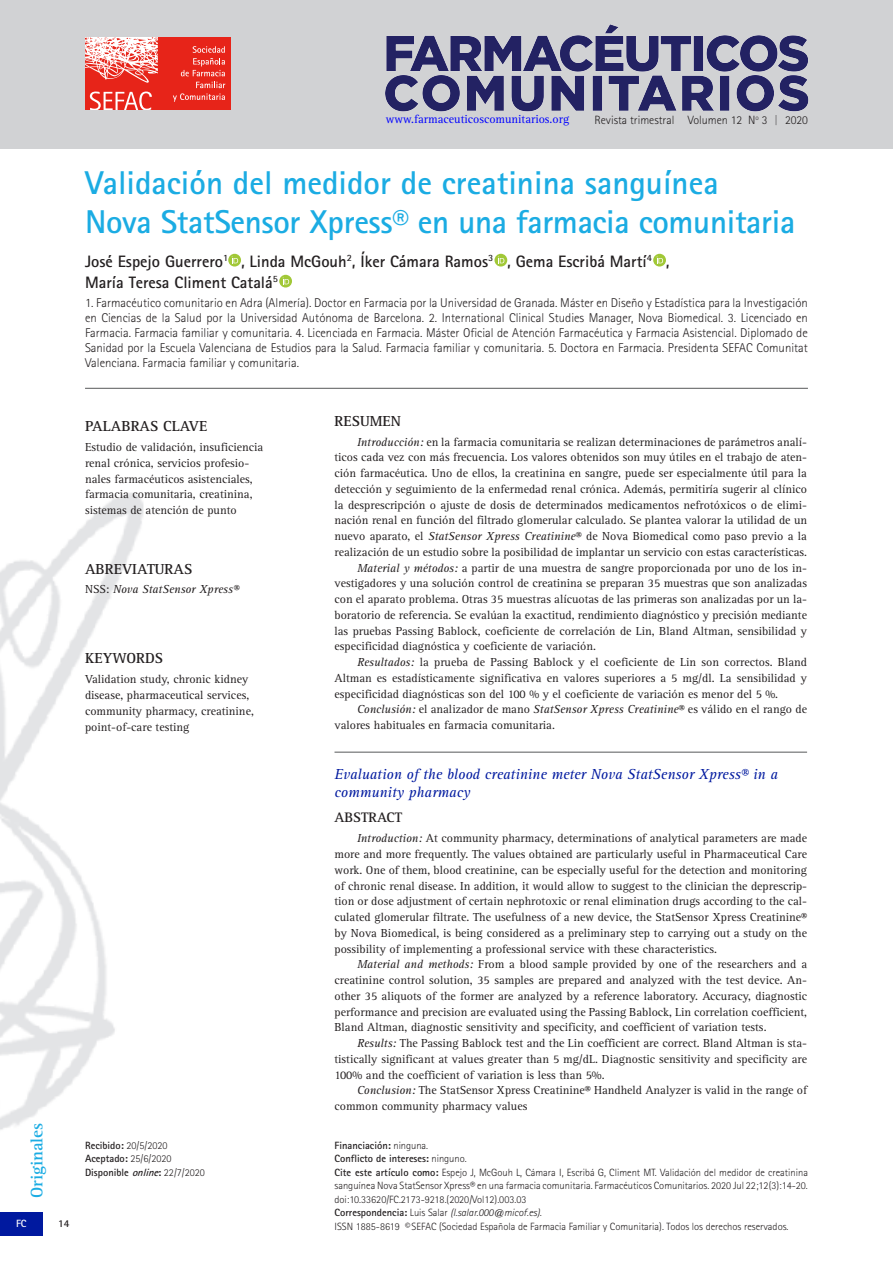
<style>
.page{position:relative;width:893px;height:1263px;background:#fff}
.page>*{position:absolute;margin:0;border:0;box-sizing:border-box;transform-origin:0 0}
.t0{font:700 33px/39px "Rotis Sans Serif";letter-spacing:-.01em;color:#1bace3}
.t1{font:700 17.25px "Rotis Serif";color:#1bace3}
.autores{font:700 16.5px/21px "Rotis Sans Serif";color:#231f20}
.TIT_INGLES{font:italic 15px/18px "Rotis Serif";color:#00199f}
.tit_resumen{font:700 15px "Rotis Serif";color:#231f20}
.t2{font:14.25px "Rotis Serif";color:#1bace3}
.tit_resumen-2{font:700 14.25px "Rotis Serif";color:#231f20}
.autores_cargo{font:300 12.75px/15px "Rotis Sans Serif";color:#231f20;text-align:justify}
.tex_resumen{font:12px/15.8px "Rotis Serif";color:#231f20;text-align:justify}
.tex_resumen_english{font:12px/15.8px "Rotis Serif";color:#231f20;text-align:justify}
.t3{font:300 12px "Rotis Sans Serif";color:#231f20}
.t4{font:12px "Rotis Serif";color:#00f}
.tex_resumen-2{font:italic 12px "Rotis Serif";color:#231f20}
.Datos_bibliográficos{font:300 10.5px/13.5px "Rotis Sans Serif";color:#231f20;text-align:justify}
.Datos_bibliográficos-2{font:700 10.5px "Rotis Sans Serif";color:#231f20}
.Datos_bibliográficos-3{font:italic 300 10.5px "Rotis Sans Serif";color:#231f20}
.CABECERA{font:700 10.5px "Rotis Sans Serif";color:#fff}
.CABECERA-2{font:700 10.5px "Rotis Sans Serif";color:#231f20}
.s1{font-style:normal}
.s2{font-weight:300}
.s3{font-style:italic}
.s4{font-weight:700}
.s5{font-weight:700;font-style:normal}
</style>
<div class="page">
<img style="left:0;top:387px;width:157px;height:849px">
<hr style="left:85px;top:388px;width:723px;height:1px;background:#57585a">
<svg style="left:228px;top:254px;width:13px;height:13px"></svg>
<svg style="left:232px;top:256px;width:6px;height:7px"></svg>
<svg style="left:494px;top:254px;width:13px;height:13px"></svg>
<svg style="left:498px;top:256px;width:6px;height:7px"></svg>
<svg style="left:653px;top:254px;width:13px;height:13px"></svg>
<svg style="left:657px;top:256px;width:6px;height:7px"></svg>
<svg style="left:279px;top:275px;width:13px;height:13px"></svg>
<svg style="left:283px;top:277px;width:6px;height:7px"></svg>
<hr style="left:334px;top:752px;width:473px;height:1px;background:#57585a">
<div style="left:0;top:0;width:893px;height:149px;background:#d1d2d4"></div>
<img style="left:385px;top:24px;width:424px;height:88px">
<div style="left:85px;top:37px;width:146px;height:73px;background:#e72419"></div>
<svg style="left:181px;top:46px;width:44px;height:30px"></svg>
<svg style="left:173px;top:82px;width:52px;height:20px"></svg>
<svg style="left:85px;top:37px;width:73px;height:46px"></svg>
<svg style="left:90px;top:92px;width:62px;height:18px"></svg>
<div style="left:0;top:1212px;width:43px;height:23px;background:#00199f"></div>
<p class="t4" style="left:386px;top:113px;width:185px">www.farmaceuticoscomunitarios.org</p>
<p class="t3" style="left:785px;top:113px;width:24px">2020</p>
<p class="t3" style="left:594px;top:113px;width:175px">Revista trimestral Volumen 12 N<sup>o</sup> 3</p>
<p class="t0" style="left:85px;top:162px;width:712px">Validación del medidor de creatinina sanguínea<br>Nova StatSensor Xpress® en una farmacia comunitaria</p>
<p class="autores" style="left:85px;top:250px;width:586px">José Espejo Guerrero<sup>1</sup> , Linda McGouh<sup>2</sup>, Íker Cámara Ramos<sup>3</sup> , Gema Escribá Martí<sup>4</sup> ,<br>María Teresa Climent Catalá<sup>5</sup></p>
<p class="autores_cargo" style="left:85px;top:295px;width:724px">1. Farmacéutico comunitario en Adra (Almería). Doctor en Farmacia por la Universidad de Granada. Máster en Diseño y Estadística para la Investigación en Ciencias de la Salud por la Universidad Autónoma de Barcelona. 2. International Clinical Studies Manager, Nova Biomedical. 3. Licenciado en Farmacia. Farmacia familiar y comunitaria. 4. Licenciada en Farmacia. Máster Oficial de Atención Farmacéutica y Farmacia Asistencial. Diplomado de Sanidad por la Escuela Valenciana de Estudios para la Salud. Farmacia familiar y comunitaria. 5. Doctora en Farmacia. Presidenta SEFAC Comunitat Valenciana. Farmacia familiar y comunitaria.</p>
<p class="tit_resumen" style="left:85px;top:417px;width:124px">PALABRAS CLAVE</p>
<p class="tex_resumen" style="left:85px;top:439px;width:180px;text-align:left">Estudio de validación, insuficiencia renal crónica, servicios profesio&shy;nales farmacéuticos asistenciales, farmacia comunitaria, creatinina, sistemas de atención de punto</p>
<p class="tit_resumen" style="left:85px;top:561px;width:109px">ABREVIATURAS</p>
<p class="tex_resumen-2" style="left:85px;top:583px;width:156px"><span class="s1">NSS:</span> Nova StatSensor Xpress®</p>
<p class="tit_resumen" style="left:85px;top:650px;width:80px">KEYWORDS</p>
<p class="tex_resumen" style="left:85px;top:672px;width:170px;text-align:left">Validation study, chronic kidney disease, pharmaceutical services, community pharmacy, creatinine, point-of-care testing</p>
<p class="t1" style="left:27px;top:1198px;width:77px;rotate:-90deg">Originales</p>
<p class="t2" style="left:30px;top:1198px;width:61px;rotate:-90deg">Originales</p>
<p class="CABECERA" style="left:16px;top:1217px;width:12px">FC</p>
<p class="CABECERA-2" style="left:58px;top:1217px;width:13px">14</p>
<p class="Datos_bibliográficos-2" style="left:85px;top:1138px;width:84px">Recibido: <span class="s2">20/5/2020</span></p>
<p class="Datos_bibliográficos-2" style="left:85px;top:1152px;width:88px">Aceptado: <span class="s2">25/6/2020</span></p>
<p class="Datos_bibliográficos-2" style="left:85px;top:1165px;width:121px">Disponible <span class="s3">online</span>: <span class="s2">22/7/2020</span></p>
<p class="tit_resumen" style="left:334px;top:412px;width:68px">RESUMEN</p>
<p class="tex_resumen" style="left:334px;top:434px;width:474px;text-indent:22px"><span class="s3">Introducción:</span> en la farmacia comunitaria se realizan determinaciones de parámetros analí&shy;ticos cada vez con más frecuencia. Los valores obtenidos son muy útiles en el trabajo de aten&shy;ción farmacéutica. Uno de ellos, la creatinina en sangre, puede ser especialmente útil para la detección y seguimiento de la enfermedad renal crónica. Además, permitiría sugerir al clínico la desprescripción o ajuste de dosis de determinados medicamentos nefrotóxicos o de elimi&shy;nación renal en función del filtrado glomerular calculado. Se plantea valorar la utilidad de un nuevo aparato, el <span class="s3">StatSensor Xpress Creatinine</span>® de Nova Biomedical como paso previo a la realización de un estudio sobre la posibilidad de implantar un servicio con estas características.</p>
<p class="tex_resumen" style="left:334px;top:560px;width:474px;text-indent:22px"><span class="s3">Material y métodos:</span> a partir de una muestra de sangre proporcionada por uno de los in&shy;vestigadores y una solución control de creatinina se preparan 35 muestras que son analizadas con el aparato problema. Otras 35 muestras alícuotas de las primeras son analizadas por un la&shy;boratorio de referencia. Se evalúan la exactitud, rendimiento diagnóstico y precisión mediante las pruebas Passing Bablock, coeficiente de correlación de Lin, Bland Altman, sensibilidad y especificidad diagnóstica y coeficiente de variación.</p>
<p class="tex_resumen" style="left:334px;top:655px;width:474px;text-indent:22px"><span class="s3">Resultados:</span> la prueba de Passing Bablock y el coeficiente de Lin son correctos. Bland Altman es estadísticamente significativa en valores superiores a 5 mg/dl. La sensibilidad y especificidad diagnósticas son del 100 % y el coeficiente de variación es menor del 5 %.</p>
<p class="tex_resumen" style="left:334px;top:702px;width:474px;text-indent:22px"><span class="s3">Conclusión:</span> el analizador de mano <span class="s3">StatSensor Xpress Creatinine</span>® es válido en el rango de valores habituales en farmacia comunitaria.</p>
<p class="TIT_INGLES" style="left:334px;top:765px;width:445px">Evaluation of the blood creatinine meter Nova StatSensor Xpress® in a community pharmacy</p>
<p class="tit_resumen-2" style="left:334px;top:809px;width:69px">ABSTRACT</p>
<p class="tex_resumen_english" style="left:334px;top:831px;width:474px;text-indent:22px"><span class="s3">Introduction:</span> At community pharmacy, determinations of analytical parameters are made more and more frequently. The values obtained are particularly useful in Pharmaceutical Care work. One of them, blood creatinine, can be especially useful for the detection and monitoring of chronic renal disease. In addition, it would allow to suggest to the clinician the deprescrip&shy;tion or dose adjustment of certain nephrotoxic or renal elimination drugs according to the cal&shy;culated glomerular filtrate. The usefulness of a new device, the StatSensor Xpress Creatinine® by Nova Biomedical, is being considered as a preliminary step to carrying out a study on the possibility of implementing a professional service with these characteristics.</p>
<p class="tex_resumen_english" style="left:334px;top:957px;width:474px;text-indent:22px"><span class="s3">Material and methods:</span> From a blood sample provided by one of the researchers and a creatinine control solution, 35 samples are prepared and analyzed with the test device. An&shy;other 35 aliquots of the former are analyzed by a reference laboratory. Accuracy, diagnostic performance and precision are evaluated using the Passing Bablock, Lin correlation coefficient, Bland Altman, diagnostic sensitivity and specificity, and coefficient of variation tests.</p>
<p class="tex_resumen_english" style="left:334px;top:1036px;width:474px;text-indent:22px"><span class="s3">Results:</span> The Passing Bablock test and the Lin coefficient are correct. Bland Altman is sta&shy;tistically significant at values greater than 5 mg/dL. Diagnostic sensitivity and specificity are 100% and the coefficient of variation is less than 5%.</p>
<p class="tex_resumen_english" style="left:334px;top:1083px;width:474px;text-indent:22px"><span class="s3">Conclusion:</span> The StatSensor Xpress Creatinine® Handheld Analyzer is valid in the range of common community pharmacy values</p>
<p class="Datos_bibliográficos-2" style="left:334px;top:1138px;width:95px">Financiación: <span class="s2">ninguna.</span></p>
<p class="Datos_bibliográficos-2" style="left:334px;top:1152px;width:134px">Conflicto de intereses: <span class="s2">ninguno.</span></p>
<p class="Datos_bibliográficos" style="left:334px;top:1165px;width:475px"><span class="s4">Cite este artículo como:</span> Espejo J, McGouh L, Cámara I, Escribá G, Climent MT. Validación del medidor de creatinina sanguínea Nova StatSensor Xpress® en una farmacia comunitaria. Farmacéuticos Comunitarios. 2020 Jul 22;12(3):14-20. doi:10.33620/FC.2173-9218.(2020/Vol12).003.03</p>
<p class="Datos_bibliográficos-3" style="left:334px;top:1206px;width:209px"><span class="s5">Correspondencia:</span> <span class="s1">Luis Salar</span> (l.salar.000@micof.es).</p>
<p class="Datos_bibliográficos" style="left:334px;top:1219px;width:455px">ISSN 1885-8619 ©SEFAC (Sociedad Española de Farmacia Familiar y Comunitaria). Todos los derechos reservados.</p>
</div>
